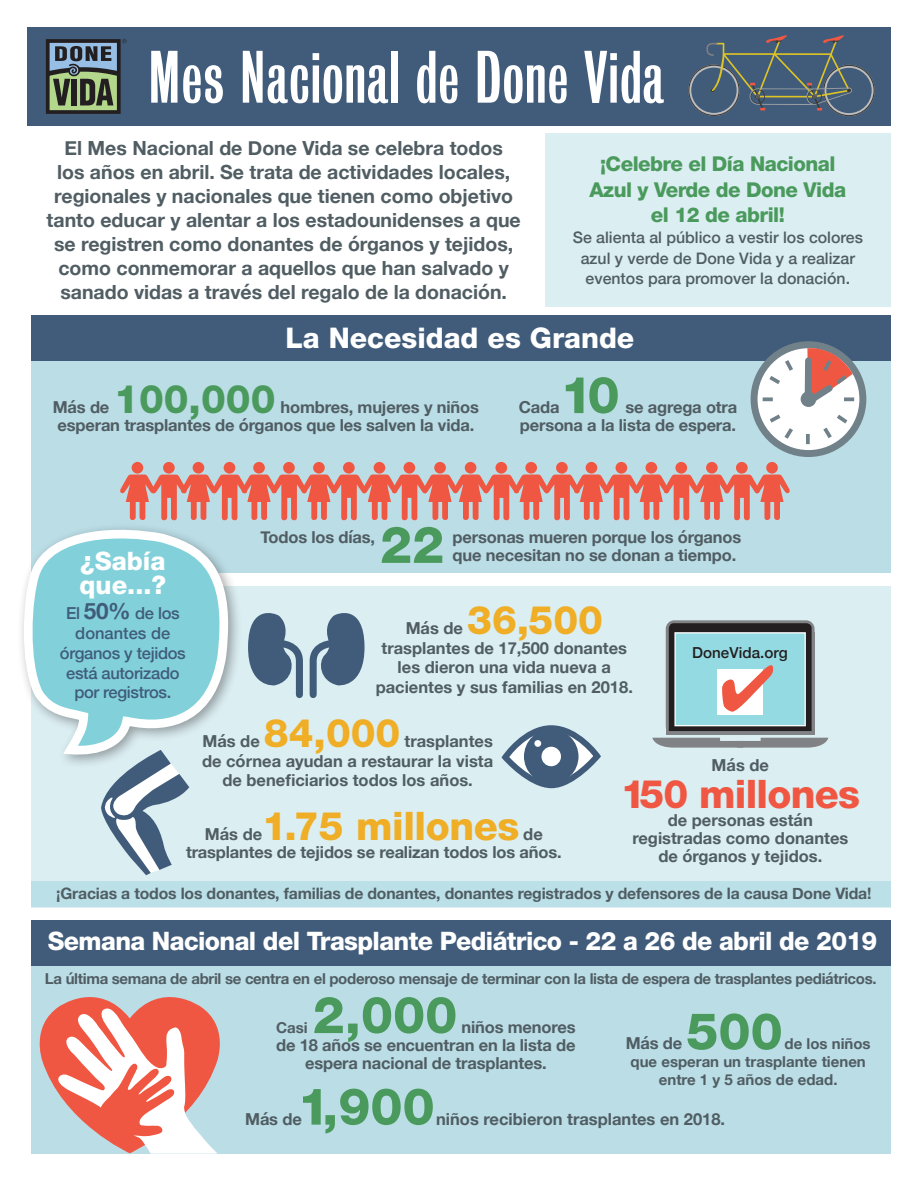
<style>
.page{position:relative;width:918px;height:1188px;background:#fff}
.page>*{position:absolute;margin:0;border:0;box-sizing:border-box;transform-origin:0 0}
.t1{font:67.5px "Bureau Grot One Three";letter-spacing:.015em;color:#fff;scale:1.05 1}
.t2{font:800 51px "Helvetica Neue LT Std";color:#4b9a5d}
.t3{font:800 39.3px "Helvetica Neue LT Std";letter-spacing:-.005em;color:#efae25}
.t4{font:800 39.3px "Helvetica Neue LT Std";letter-spacing:-.02em;color:#f05742}
.t5{font:800 39.3px "Helvetica Neue LT Std";color:#4b9a5d}
.t6{font:800 28.5px "Helvetica Neue LT Std";color:#fff}
.t7{font:800 25.5px "Helvetica Neue LT Std";letter-spacing:-.025em;color:#fff}
.t8{font:800 20.55px "Helvetica Neue LT Std";letter-spacing:-.025em;color:#4b9a5d}
.t9{font:700 19.5px/24px "Helvetica Neue";color:#505d63;text-align:center}
.t10{font:700 16.5px/18px "Helvetica Neue";letter-spacing:-.01em;color:#505d63;text-align:right}
.t11{font:500 16.5px "Helvetica Neue";letter-spacing:-.02em;color:#405c7a}
.t12{font:500 16.5px "Helvetica Neue";color:#405c7a}
.t13{font:500 15.9px/20.7px "Helvetica Neue";color:#505d63;text-align:center}
.t14{font:700 15.75px "Helvetica Neue";letter-spacing:-.01em;color:#505d63}
.t15{font:500 15.15px "Helvetica Neue";color:#231f20}
.t16{font:700 15px "Helvetica Neue";letter-spacing:-.02em;color:#505d63}
.t17{font:700 15px "Helvetica Neue";color:#505d63}
.s1{font-weight:700;font-size:22.5px}
</style>
<div class="page">
<div style="left:31px;top:586px;width:860px;height:321px;background:#dbeef2"></div>
<div style="left:31px;top:881px;width:860px;height:26px;background:#bbe0e8"></div>
<div style="left:31px;top:328px;width:860px;height:244px;background:#bbdde6"></div>
<div style="left:31px;top:945px;width:860px;height:208px;background:#bbdde6"></div>
<div style="left:31px;top:920px;width:860px;height:45px;background:#405c7a"></div>
<div style="left:31px;top:315px;width:860px;height:46px;background:#405c7a"></div>
<div style="left:545px;top:133px;width:346px;height:174px;background:#dbeef2"></div>
<div style="left:27px;top:27px;width:864px;height:98px;background:#405c7a"></div>
<div style="left:666px;top:620px;width:149px;height:115px;background:#808285;border-radius:8px"></div>
<svg style="left:652px;top:738px;width:176px;height:10px;background:#8e9396"></svg>
<div style="left:283px;top:462px;width:12px;height:12px;background:#f05742;border-radius:50%"></div>
<div style="left:253px;top:462px;width:12px;height:12px;background:#f05742;border-radius:50%"></div>
<div style="left:343px;top:462px;width:12px;height:12px;background:#f05742;border-radius:50%"></div>
<div style="left:313px;top:462px;width:12px;height:12px;background:#f05742;border-radius:50%"></div>
<div style="left:224px;top:462px;width:11px;height:12px;background:#f05742;border-radius:50%"></div>
<div style="left:193px;top:462px;width:11px;height:12px;background:#f05742;border-radius:50%"></div>
<div style="left:163px;top:462px;width:12px;height:12px;background:#f05742;border-radius:50%"></div>
<div style="left:404px;top:462px;width:11px;height:12px;background:#f05742;border-radius:50%"></div>
<div style="left:374px;top:462px;width:11px;height:12px;background:#f05742;border-radius:50%"></div>
<div style="left:132px;top:462px;width:11px;height:12px;background:#f05742;border-radius:50%"></div>
<div style="left:434px;top:462px;width:12px;height:12px;background:#f05742;border-radius:50%"></div>
<div style="left:616px;top:462px;width:11px;height:12px;background:#f05742;border-radius:50%"></div>
<div style="left:586px;top:462px;width:11px;height:12px;background:#f05742;border-radius:50%"></div>
<div style="left:675px;top:462px;width:12px;height:12px;background:#f05742;border-radius:50%"></div>
<div style="left:646px;top:462px;width:11px;height:12px;background:#f05742;border-radius:50%"></div>
<div style="left:556px;top:462px;width:12px;height:12px;background:#f05742;border-radius:50%"></div>
<div style="left:525px;top:462px;width:12px;height:12px;background:#f05742;border-radius:50%"></div>
<div style="left:495px;top:462px;width:12px;height:12px;background:#f05742;border-radius:50%"></div>
<div style="left:465px;top:462px;width:11px;height:12px;background:#f05742;border-radius:50%"></div>
<div style="left:736px;top:462px;width:12px;height:12px;background:#f05742;border-radius:50%"></div>
<div style="left:706px;top:462px;width:12px;height:12px;background:#f05742;border-radius:50%"></div>
<div style="left:766px;top:462px;width:12px;height:12px;background:#f05742;border-radius:50%"></div>
<svg style="left:120px;top:474px;width:670px;height:46px"></svg>
<div style="left:16px;top:523px;width:226px;height:246px;background:#231f20;opacity:.4"></div>
<svg style="left:16px;top:529px;width:215px;height:228px"></svg>
<svg style="left:505px;top:728px;width:92px;height:57px"></svg>
<div style="left:502px;top:725px;width:98px;height:63px;border:6px solid #405c7a;border-radius:50%"></div>
<div style="left:524px;top:729px;width:55px;height:55px;background:#405c7a;border-radius:50%"></div>
<div style="left:541px;top:747px;width:20px;height:19px;background:#fff;border-radius:50%"></div>
<div style="left:534px;top:740px;width:7px;height:7px;background:#fff;border-radius:50%"></div>
<svg style="left:100px;top:750px;width:89px;height:125px"></svg>
<svg style="left:688px;top:35px;width:187px;height:81px"></svg>
<svg style="left:248px;top:613px;width:117px;height:86px"></svg>
<div style="left:751px;top:341px;width:115px;height:116px;border:7px solid #718189;border-radius:50%"></div>
<svg style="left:759px;top:345px;width:99px;height:103px;background:#d2c6c7"></svg>
<svg style="left:31px;top:997px;width:198px;height:157px"></svg>
<svg style="left:46px;top:39px;width:81px;height:75px;background:#5d6e67"></svg>
<svg style="left:669px;top:623px;width:143px;height:108px;background:#90bbc1"></svg>
<p class="t1" style="left:148px;top:41px;width:493px">Mes Nacional de Done Vida</p>
<p class="t9" style="left:65px;top:137px;width:440px">El Mes Nacional de Done Vida se celebra todos</p>
<p class="t9" style="left:57px;top:161px;width:455px">los años en abril. Se trata de actividades locales,</p>
<p class="t9" style="left:47px;top:185px;width:476px">regionales y nacionales que tienen como objetivo tanto educar y alentar a los estadounidenses a que se registren como donantes de órganos y tejidos, como conmemorar a aquellos que han salvado y sanado vidas a través del regalo de la donación.</p>
<p class="t8" style="left:600px;top:152px;width:237px">¡Celebre el Día Nacional</p>
<p class="t8" style="left:589px;top:177px;width:259px">Azul y Verde de Done Vida</p>
<p class="t8" style="left:651px;top:203px;width:135px">el 12 de abril!</p>
<p class="t13" style="left:573px;top:226px;width:292px">Se alienta al público a vestir los colores azul y verde de Done Vida y a realizar eventos para promover la donación.</p>
<p class="t6" style="left:285px;top:321px;width:350px">La Necesidad es Grande</p>
<p class="t2" style="left:560px;top:365px;width:61px">10</p>
<p class="t5" style="left:114px;top:376px;width:163px">100,000</p>
<p class="t10" style="left:53px;top:399px;width:58px">Más de</p>
<p class="t10" style="left:58px;top:399px;width:423px">hombres, mujeres y niños<br>esperan trasplantes de órganos que les salven la vida.</p>
<p class="t10" style="left:519px;top:399px;width:42px">Cada</p>
<p class="t10" style="left:625px;top:399px;width:113px">se agrega otra</p>
<p class="t10" style="left:520px;top:417px;width:218px">persona a la lista de espera.</p>
<p class="t7" style="left:80px;top:545px;width:87px">¿Sabía</p>
<p class="t7" style="left:80px;top:569px;width:88px">que...?</p>
<p class="t11" style="left:66px;top:600px;width:115px">El <span class="s1">50%</span> de los</p>
<p class="t12" style="left:75px;top:620px;width:97px">donantes de</p>
<p class="t11" style="left:60px;top:640px;width:127px">órganos y tejidos</p>
<p class="t11" style="left:66px;top:659px;width:115px">está autorizado</p>
<p class="t11" style="left:74px;top:679px;width:98px">por registros.</p>
<p class="t2" style="left:380px;top:514px;width:66px">22</p>
<p class="t10" style="left:453px;top:529px;width:290px;text-align:left">personas mueren porque los órganos que necesitan no se donan a tiempo.</p>
<p class="t10" style="left:261px;top:529px;width:116px">Todos los días,</p>
<p class="t3" style="left:467px;top:597px;width:137px">36,500</p>
<p class="t10" style="left:382px;top:638px;width:247px;line-height:19.5px;text-align:center">trasplantes de 17,500 donantes les dieron una vida nueva a</p>
<p class="t10" style="left:376px;top:678px;width:259px">pacientes y sus familias en 2018.</p>
<p class="t10" style="left:406px;top:620px;width:59px">Más de</p>
<p class="t15" style="left:692px;top:640px;width:97px">DoneVida.org</p>
<p class="t3" style="left:264px;top:710px;width:138px">84,000</p>
<p class="t10" style="left:202px;top:733px;width:59px">Más de</p>
<p class="t10" style="left:405px;top:733px;width:90px">trasplantes</p>
<p class="t10" style="left:202px;top:753px;width:293px">de córnea ayudan a restaurar la vista</p>
<p class="t10" style="left:222px;top:772px;width:252px">de beneficiarios todos los años.</p>
<p class="t3" style="left:262px;top:802px;width:259px">1.75 millones</p>
<p class="t10" style="left:205px;top:825px;width:59px">Más de</p>
<p class="t10" style="left:523px;top:825px;width:21px">de</p>
<p class="t10" style="left:186px;top:843px;width:377px">trasplantes de tejidos se realizan todos los años.</p>
<p class="t10" style="left:712px;top:756px;width:59px">Más de</p>
<p class="t4" style="left:621px;top:771px;width:241px">150 millones</p>
<p class="t10" style="left:668px;top:812px;width:147px">de personas están</p>
<p class="t10" style="left:632px;top:830px;width:218px">registradas como donantes</p>
<p class="t10" style="left:658px;top:848px;width:165px">de órganos y tejidos.</p>
<p class="t14" style="left:56px;top:881px;width:817px">¡Gracias a todos los donantes, familias de donantes, donantes registrados y defensores de la causa Done Vida!</p>
<p class="t7" style="left:48px;top:926px;width:831px">Semana Nacional del Trasplante Pediátrico - 22 a 26 de abril de 2019</p>
<p class="t16" style="left:45px;top:967px;width:833px">La última semana de abril se centra en el poderoso mensaje de terminar con la lista de espera de trasplantes pediátricos.</p>
<p class="t16" style="left:276px;top:1016px;width:33px">Casi</p>
<p class="t2" style="left:313px;top:985px;width:146px">2,000</p>
<p class="t2" style="left:686px;top:1001px;width:98px">500</p>
<p class="t10" style="left:461px;top:1019px;width:116px">niños menores</p>
<p class="t10" style="left:276px;top:1037px;width:301px">de 18 años se encuentran en la lista de</p>
<p class="t10" style="left:305px;top:1055px;width:243px">espera nacional de trasplantes.</p>
<p class="t10" style="left:626px;top:1035px;width:58px">Más de</p>
<p class="t17" style="left:785px;top:1032px;width:88px">de los niños</p>
<p class="t17" style="left:631px;top:1050px;width:237px">que esperan un trasplante tienen</p>
<p class="t17" style="left:659px;top:1068px;width:180px">entre 1 y 5 años de edad.</p>
<p class="t2" style="left:298px;top:1076px;width:138px">1,900</p>
<p class="t10" style="left:245px;top:1110px;width:58px">Más de</p>
<p class="t10" style="left:436px;top:1110px;width:291px">niños recibieron trasplantes en 2018.</p>
</div>
